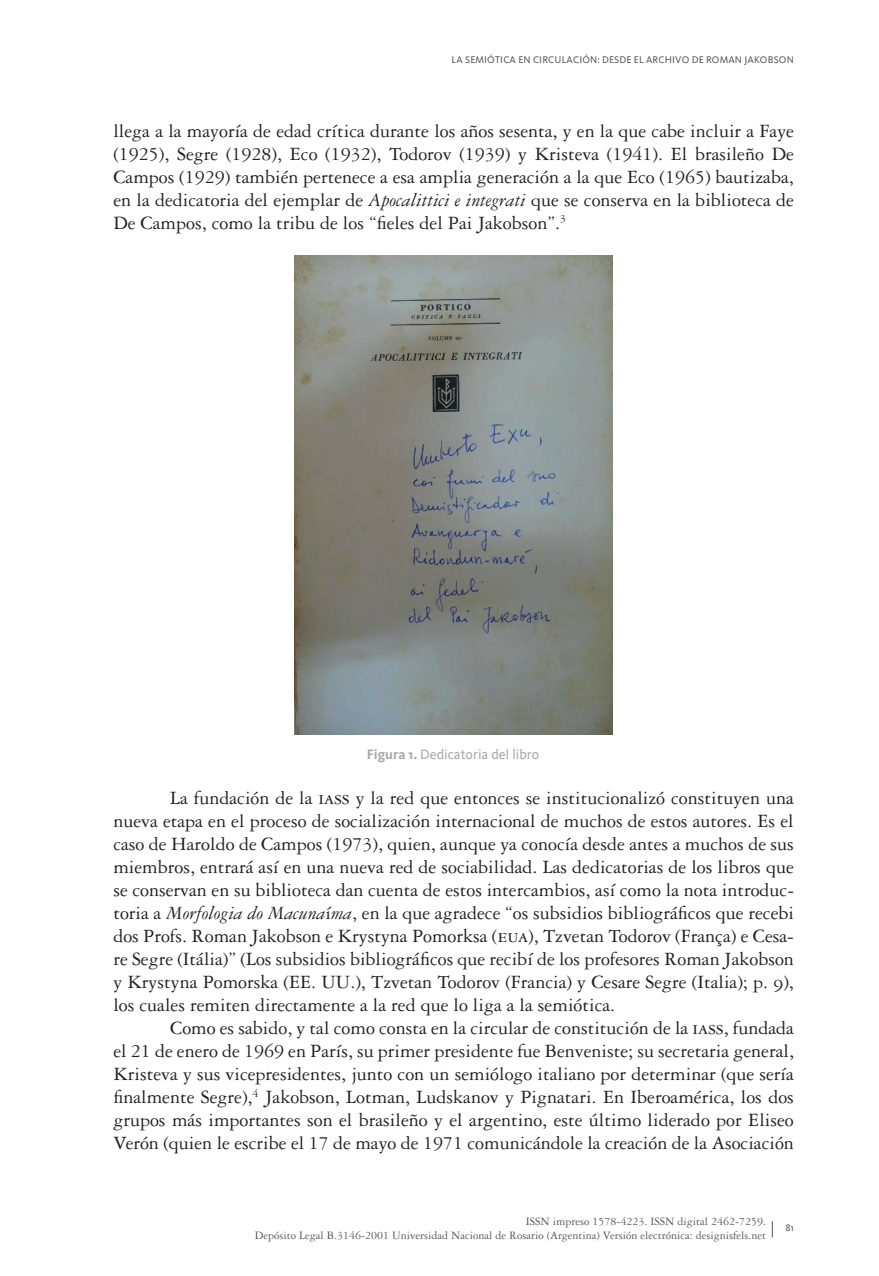
<style>
.page{position:relative;width:879px;height:1276px;background:#fff}
.page>*{position:absolute;margin:0;border:0;box-sizing:border-box;transform-origin:0 0}
.t1{font:20px/23px "Garamond 3 LT Std";color:#231f20;text-align:justify}
.t2{font:14px "Kievit";color:#a8a9ad}
.t3{font:12px/14.4px "Garamond 3 LT Std";color:#57585a;text-align:right}
.t4{font:10px "Kievit";letter-spacing:.015em;color:#57585a}
.s1{font-style:italic}
.s2{font-weight:700}
</style>
<div class="page">
<svg style="left:772px;top:1221px;width:1px;height:16px"></svg>
<img style="left:294px;top:256px;width:319px;height:478px">
<p class="t4" style="left:451px;top:54px;width:344px">LA SEMIÓTICA EN CIRCULACIÓN: DESDE EL ARCHIVO DE ROMAN JAKOBSON</p>
<p class="t1" style="left:113px;top:120px;width:682px">llega a la mayoría de edad crítica durante los años sesenta, y en la que cabe incluir a Faye (1925), Segre (1928), Eco (1932), Todorov (1939) y Kristeva (1941). El brasileño De Campos (1929) también pertenece a esa amplia generación a la que Eco (1965) bautizaba, en la dedicatoria del ejemplar de <span class="s1">Apocalittici e integrati</span> que se conserva en la biblioteca de De Campos, como la tribu de los “fieles del Pai Jakobson”.<sup>3</sup></p>
<p class="t2" style="left:367px;top:746px;width:174px"><span class="s2">Figura 1.</span> Dedicatoria del libro</p>
<p class="t1" style="left:113px;top:787px;width:682px;text-indent:57px">La fundación de la iass y la red que entonces se institucionalizó constituyen una nueva etapa en el proceso de socialización internacional de muchos de estos autores. Es el caso de Haroldo de Campos (1973), quien, aunque ya conocía desde antes a muchos de sus miembros, entrará así en una nueva red de sociabilidad. Las dedicatorias de los libros que se conservan en su biblioteca dan cuenta de estos intercambios, así como la nota introduc&shy;toria a <span class="s1">Morfologia do Macuna</span>í<span class="s1">ma</span>, en la que agradece “os subsidios bibliográficos que recebi dos Profs. Roman Jakobson e Krystyna Pomorksa (eua), Tzvetan Todorov (França) e Cesa&shy;re Segre (Itália)” (Los subsidios bibliográficos que recibí de los profesores Roman Jakobson y Krystyna Pomorska (EE. UU.), Tzvetan Todorov (Francia) y Cesare Segre (Italia); p. 9), los cuales remiten directamente a la red que lo liga a la semiótica.</p>
<p class="t1" style="left:113px;top:1017px;width:682px;text-indent:57px">Como es sabido, y tal como consta en la circular de constitución de la iass, fundada el 21 de enero de 1969 en París, su primer presidente fue Benveniste; su secretaria general, Kristeva y sus vicepresidentes, junto con un semiólogo italiano por determinar (que sería finalmente Segre),<sup>4</sup> Jakobson, Lotman, Ludskanov y Pignatari. En Iberoamérica, los dos grupos más importantes son el brasileño y el argentino, este último liderado por Eliseo Verón (quien le escribe el 17 de mayo de 1971 comunicándole la creación de la Asociación</p>
<p class="t3" style="left:255px;top:1214px;width:513px">ISSN impreso 1578-4223. ISSN digital 2462-7259.<br>Depósito Legal B.3146-2001 Universidad Nacional de Rosario (Argentina) Versión electrónica: designisfels.net</p>
<p class="t4" style="left:785px;top:1222px;width:10px">81</p>
</div>
